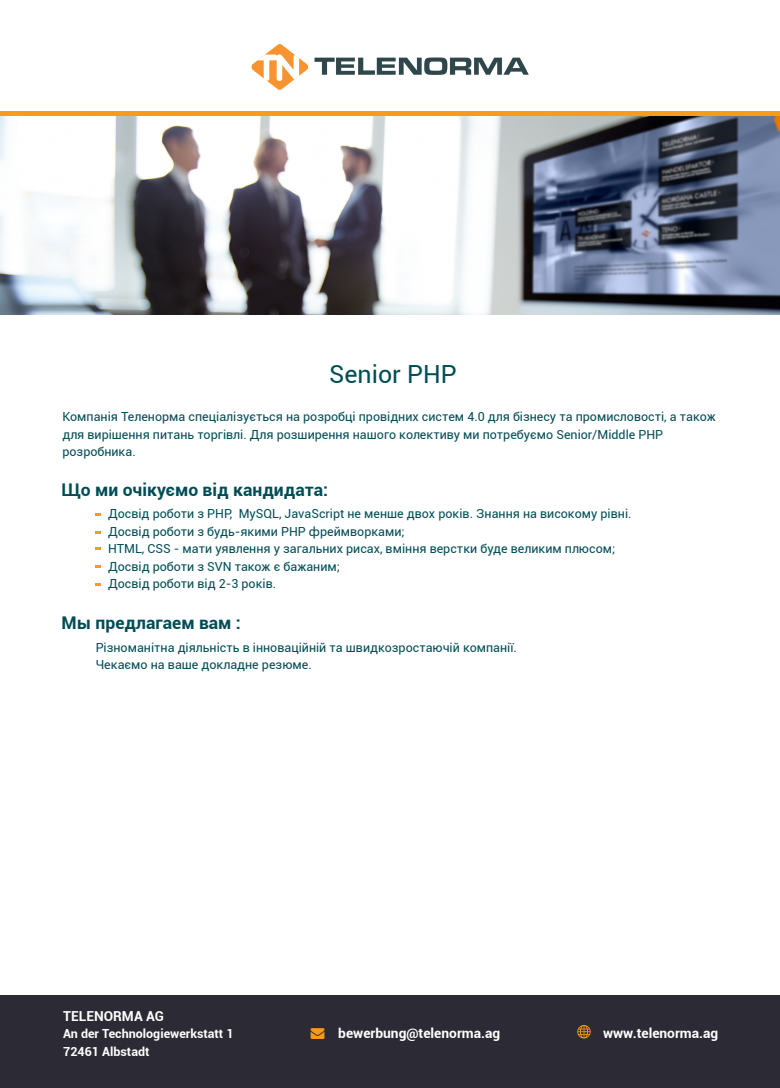
<style>
.page{position:relative;width:780px;height:1088px;background:#fff}
.page>*{position:absolute;margin:0;border:0;box-sizing:border-box;transform-origin:0 0}
.t1{font:25px "Roboto";color:#004d55}
.t2{font:700 17.5px "Roboto";color:#004d55}
.t3{font:700 13.75px "Roboto";color:#fff}
.t4{font:12.5px/17.5px "Roboto";color:#004d55}
.t5{font:700 12.5px/17.5px "Roboto";color:#fff}
</style>
<div class="page">
<img style="left:0;top:116px;width:780px;height:198px">
<div style="left:0;top:995px;width:780px;height:93px;background:#2c2a35"></div>
<div style="left:0;top:111px;width:780px;height:5px;background:#f89b1c"></div>
<svg style="left:577px;top:1025px;width:13px;height:13px"></svg>
<img style="left:251px;top:45px;width:277px;height:45px">
<h1 class="t1" style="left:329px;top:358px;width:129px">Senior PHP</h1>
<p class="t4" style="left:62px;top:407px;width:654px">Компанія Теленорма спеціалізується на розробці провідних систем 4.0 для бізнесу та промисловості, а також для вирішення питань торгівлі. Для розширення нашого колективу ми потребуємо Senior/Middle PHP розробника.</p>
<h2 class="t2" style="left:61px;top:478px;width:268px">Що ми очікуємо від кандидата:</h2>
<p class="t4" style="left:108px;top:504px;width:525px">Досвід роботи з PHP, MySQL, JavaScript не менше двох років. Знання на високому рівні.<br>Досвід роботи з будь-якими PHP фреймворками;<br>HTML, CSS - мати уявлення у загальних рисах, вміння верстки буде великим плюсом; Досвід роботи з SVN також є бажаним;<br>Досвід роботи від 2-3 років.</p>
<h2 class="t2" style="left:61px;top:612px;width:181px">Мы предлагаем вам :</h2>
<p class="t4" style="left:96px;top:638px;width:422px">Різноманітна діяльність в інноваційній та швидкозростаючій компанії.<br>Чекаємо на ваше докладне резюме.</p>
<p class="t3" style="left:63px;top:1007px;width:102px">TELENORMA AG</p>
<p class="t5" style="left:63px;top:1025px;width:172px">An der Technologiewerkstatt 1<br>72461 Albstadt</p>
<p class="t3" style="left:338px;top:1024px;width:163px">bewerbung@telenorma.ag</p>
<p class="t3" style="left:603px;top:1024px;width:117px">www.telenorma.ag</p>
</div>
